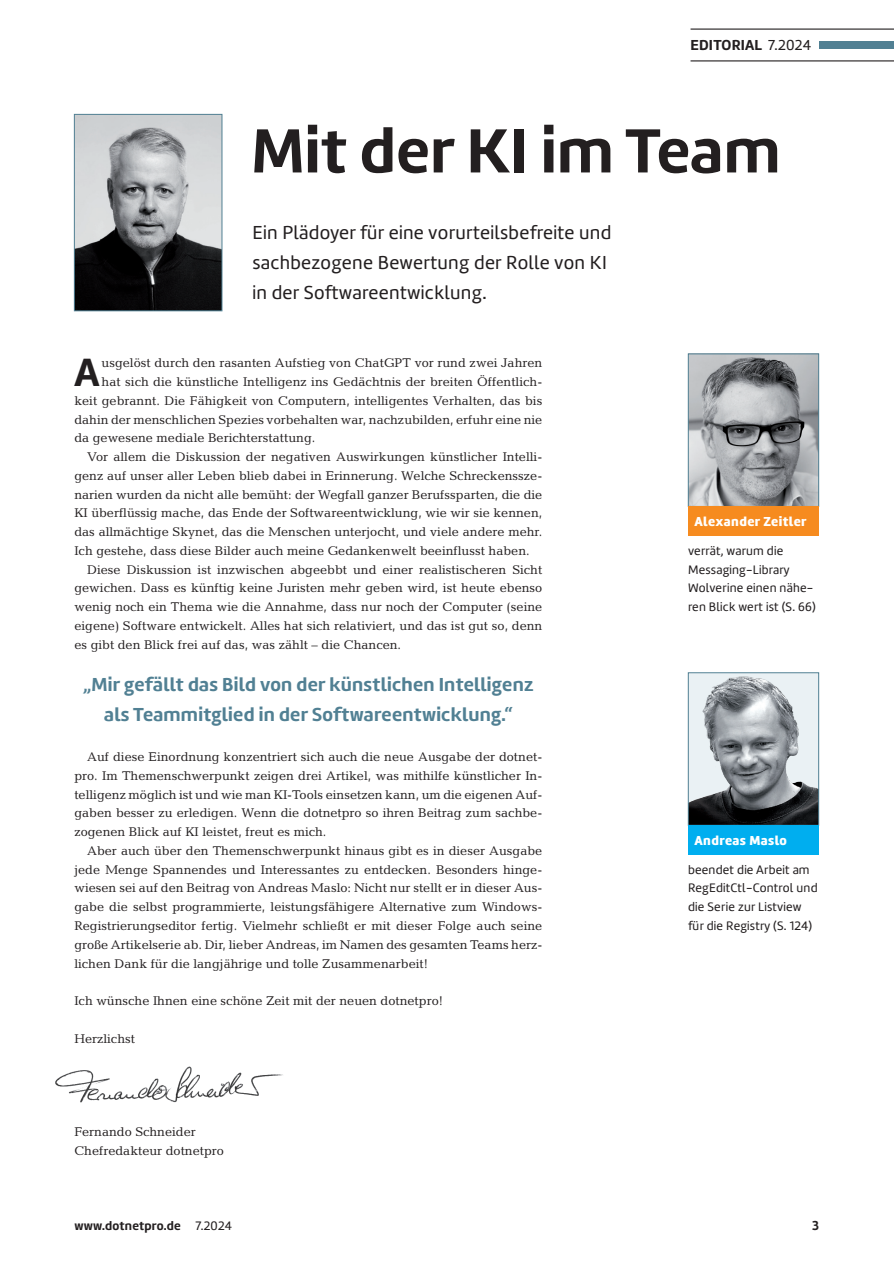
<style>
.page{position:relative;width:894px;height:1263px;background:#fff}
.page>*{position:absolute;margin:0;border:0;box-sizing:border-box;transform-origin:0 0}
._02_Headline_Edi{font:700 64.5px "Amelia";letter-spacing:.005em;color:#231f20}
.t1{font:700 40.8px "Amelia";color:#231f20}
._03_Motto{font:19.5px/30px "Amelia";letter-spacing:.015em;color:#231f20}
._00_Zitat_Edi{font:700 19.5px/30px "Amelia";letter-spacing:.015em;color:#518093;text-align:center}
.t2{font:700 15px "Amelia";letter-spacing:.015em;color:#231f20}
.t3{font:900 13.5px "Amelia";letter-spacing:.03em;color:#fff}
.t4{font:700 13.5px "Amelia";color:#231f20}
.t5{font:12.75px/18.8px "Candida Std";color:#231f20;text-align:justify}
.t6{font:12.75px/18.8px "Amelia";letter-spacing:.015em;color:#231f20}
.t7{font:700 12.75px "Amelia";letter-spacing:.015em;color:#231f20}
.s1{font-weight:400}
</style>
<div class="page">
<hr style="left:690px;top:29px;width:203px;height:1px;background:#231f20">
<hr style="left:690px;top:60px;width:203px;height:1px;background:#231f20">
<div style="left:819px;top:41px;width:74px;height:8px;background:#518093"></div>
<img style="left:55px;top:1066px;width:228px;height:37px">
<img style="left:76px;top:116px;width:144px;height:193px">
<div style="left:74px;top:114px;width:148px;height:197px;border:1px solid #518093"></div>
<img style="left:690px;top:356px;width:126px;height:149px">
<div style="left:688px;top:354px;width:130px;height:153px;border:1px solid #518093"></div>
<img style="left:690px;top:676px;width:126px;height:147px">
<div style="left:688px;top:672px;width:130px;height:153px;border:1px solid #518093"></div>
<div style="left:688px;top:825px;width:130px;height:30px;background:#00aeef"></div>
<div style="left:688px;top:507px;width:130px;height:29px;background:#f68b1f"></div>
<p class="t2" style="left:690px;top:36px;width:122px">EDITORIAL <span class="s1">7.2024</span></p>
<p class="_02_Headline_Edi" style="left:251px;top:113px;width:530px">Mit der KI im Team</p>
<p class="_03_Motto" style="left:252px;top:217px;width:360px">Ein Plädoyer für eine vorurteilsbefreite und sachbezogene Bewertung der Rolle von KI in der Softwareentwicklung.</p>
<p class="t1" style="left:74px;top:348px;width:27px">A</p>
<p class="t5" style="left:102px;top:354px;width:442px">usgelöst durch den rasanten Aufstieg von ChatGPT vor rund zwei Jahren</p>
<p class="t5" style="left:102px;top:372px;width:442px">hat sich die künstliche Intelligenz ins Gedächtnis der breiten Öffentlich-</p>
<p class="t5" style="left:74px;top:391px;width:469px">keit gebrannt. Die Fähigkeit von Computern, intelligentes Verhalten, das bis</p>
<p class="t5" style="left:74px;top:410px;width:469px">dahin der menschlichen Spezies vorbehalten war, nachzubilden, erfuhr eine nie</p>
<p class="t5" style="left:74px;top:429px;width:242px">da gewesene mediale Berichterstattung.</p>
<p class="t5" style="left:74px;top:447px;width:469px;text-indent:13px">Vor allem die Diskussion der negativen Auswirkungen künstlicher Intelli&shy;genz auf unser aller Leben blieb dabei in Erinnerung. Welche Schreckenssze&shy;narien wurden da nicht alle bemüht: der Wegfall ganzer Berufssparten, die die KI überflüssig mache, das Ende der Softwareentwicklung, wie wir sie kennen, das allmächtige Skynet, das die Menschen unterjocht, und viele andere mehr.<br>Ich gestehe, dass diese Bilder auch meine Gedankenwelt beeinflusst haben.</p>
<p class="t5" style="left:74px;top:560px;width:469px;text-indent:13px">Diese Diskussion ist inzwischen abgeebbt und einer realistischeren Sicht gewichen. Dass es künftig keine Juristen mehr geben wird, ist heute ebenso wenig noch ein Thema wie die Annahme, dass nur noch der Computer (seine eigene) Software entwickelt. Alles hat sich relativiert, und das ist gut so, denn es gibt den Blick frei auf das, was zählt – die Chancen.</p>
<p class="_00_Zitat_Edi" style="left:83px;top:669px;width:451px">„Mir gefällt das Bild von der künstlichen Intelligenz als Teammitglied in der Softwareentwicklung.“</p>
<p class="t5" style="left:74px;top:747px;width:469px;text-indent:13px">Auf diese Einordnung konzentriert sich auch die neue Ausgabe der dotnet&shy;pro. Im Themenschwerpunkt zeigen drei Artikel, was mithilfe künstlicher In&shy;telligenz möglich ist und wie man KI-Tools einsetzen kann, um die eigenen Auf&shy;gaben besser zu erledigen. Wenn die dotnetpro so ihren Beitrag zum sachbe&shy;zogenen Blick auf KI leistet, freut es mich.</p>
<p class="t5" style="left:74px;top:841px;width:469px;text-align:left;text-indent:13px">Aber auch über den Themenschwerpunkt hinaus gibt es in dieser Ausgabe jede Menge Spannendes und Interessantes zu entdecken. Besonders hinge&shy;wiesen sei auf den Beitrag von Andreas Maslo: Nicht nur stellt er in dieser Aus&shy;gabe die selbst programmierte, leistungsfähigere Alternative zum Windows-Registrierungseditor fertig. Vielmehr schließt er mit dieser Folge auch seine große Artikelserie ab. Dir, lieber Andreas, im Namen des gesamten Teams herz&shy;lichen Dank für die langjährige und tolle Zusammenarbeit!</p>
<p class="t5" style="left:74px;top:991px;width:370px">Ich wünsche Ihnen eine schöne Zeit mit der neuen dotnetpro!</p>
<p class="t5" style="left:74px;top:1029px;width:62px">Herzlichst</p>
<p class="t5" style="left:74px;top:1122px;width:123px">Fernando Schneider</p>
<p class="t5" style="left:74px;top:1141px;width:151px">Chefredakteur dotnetpro</p>
<p class="t3" style="left:694px;top:513px;width:114px">Alexander Zeitler</p>
<p class="t6" style="left:688px;top:541px;width:129px">verrät, warum die<br>Messaging-Library<br>Wolverine einen nähe&shy;ren Blick wert ist (S. 66)</p>
<p class="t3" style="left:694px;top:832px;width:94px">Andreas Maslo</p>
<p class="t6" style="left:688px;top:860px;width:131px">beendet die Arbeit am<br>RegEditCtl-Control und die Serie zur Listview für die Registry (S. 124)</p>
<p class="t7" style="left:74px;top:1218px;width:159px">www.dotnetpro.de <span class="s1">7.2024</span></p>
<p class="t4" style="left:812px;top:1217px;width:8px">3</p>
</div>
